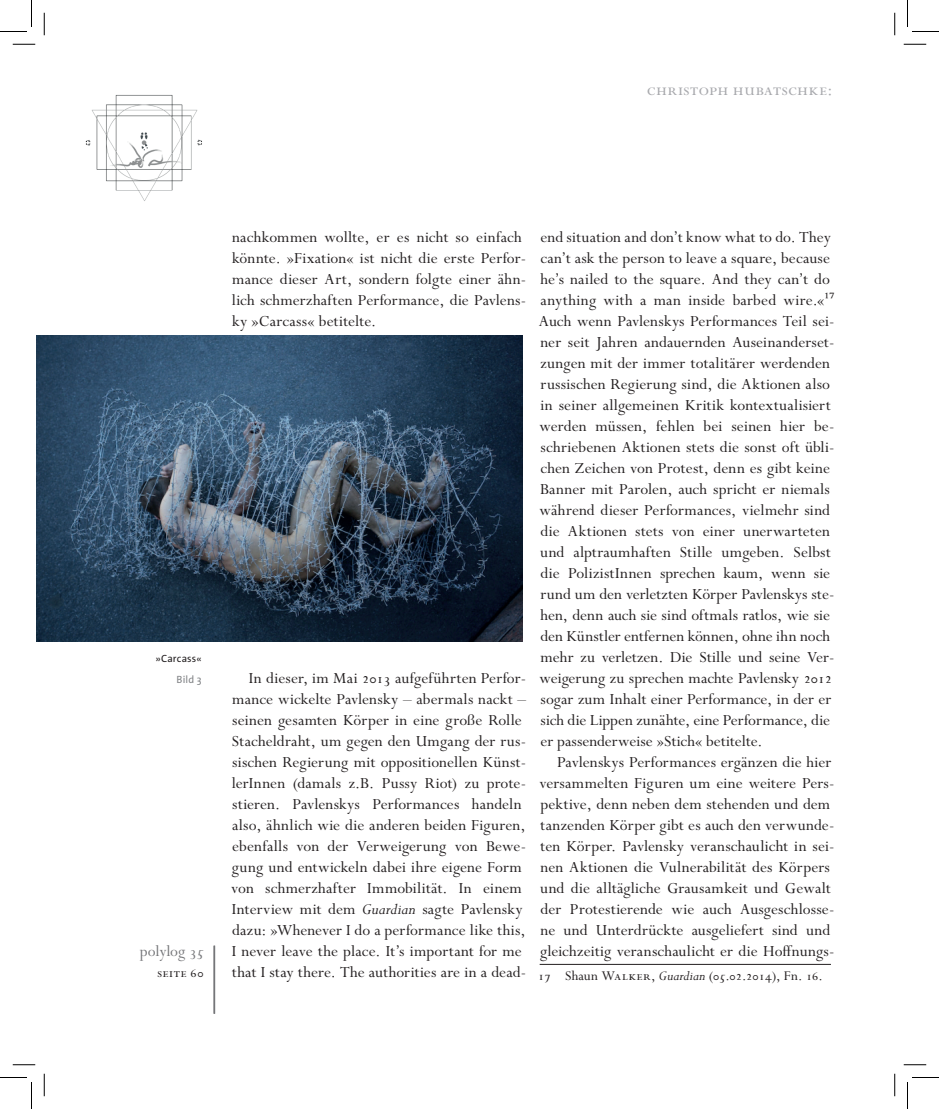
<style>
.page{position:relative;width:939px;height:1109px;background:#fff}
.page>*{position:absolute;margin:0;border:0;box-sizing:border-box;transform-origin:0 0}
.t1{font:19.5px "Perpetua Diakrit";letter-spacing:.015em;color:#a8a9ad}
.t2{font:17.25px/21px "Perpetua Diakrit";letter-spacing:.005em;color:#231f20}
.t3{font:17.25px "Perpetua Diakrit";color:#757679}
.t4{font:15px "Perpetua Diakrit";letter-spacing:.02em;color:#231f20}
.t5{font:10.5px "The Sans 5";letter-spacing:.015em;color:#231f20}
.t6{font:10.5px "The Sans 5";color:#808285}
.s1{font-style:italic}
.s2{font-size:18px}
</style>
<div class="page">
<hr style="left:214px;top:946px;width:1px;height:68px;background:#757679">
<img style="left:85px;top:95px;width:117px;height:106px">
<hr style="left:540px;top:964px;width:291px;height:1px;background:#231f20">
<img style="left:36px;top:336px;width:486px;height:306px">
<svg style="left:13px;top:44px;width:22px;height:1px"></svg>
<svg style="left:904px;top:44px;width:22px;height:1px"></svg>
<svg style="left:13px;top:1064px;width:22px;height:1px"></svg>
<svg style="left:904px;top:1064px;width:22px;height:1px"></svg>
<svg style="left:44px;top:13px;width:1px;height:22px"></svg>
<svg style="left:44px;top:1074px;width:1px;height:22px"></svg>
<svg style="left:894px;top:13px;width:1px;height:22px"></svg>
<svg style="left:894px;top:1074px;width:1px;height:22px"></svg>
<svg style="left:0;top:0;width:32px;height:32px"></svg>
<svg style="left:0;top:1077px;width:32px;height:32px"></svg>
<svg style="left:907px;top:0;width:32px;height:32px"></svg>
<svg style="left:907px;top:1077px;width:32px;height:32px"></svg>
<p class="t1" style="left:647px;top:79px;width:187px">christoph hubatschke:</p>
<p class="t5" style="left:155px;top:650px;width:48px">»Carcass«</p>
<p class="t6" style="left:177px;top:671px;width:27px">Bild 3</p>
<p class="t3" style="left:140px;top:942px;width:66px">polylog 35</p>
<p class="t4" style="left:158px;top:965px;width:48px">Seite 60</p>
<p class="t2" style="left:232px;top:227px;width:296px">nachkommen wollte, er es nicht so einfach könnte. »Fixation« ist nicht die erste Perfor&shy;mance dieser Art, sondern folgte einer ähn&shy;lich schmerzhaften Performance, die Pavlens&shy;ky »Carcass« betitelte.</p>
<p class="t2" style="left:231px;top:668px;width:297px;text-indent:18px">In dieser, im Mai 2013 aufgeführten Perfor&shy;mance wickelte Pavlensky – abermals nackt – seinen gesamten Körper in eine große Rolle Stacheldraht, um gegen den Umgang der rus&shy;sischen Regierung mit oppositionellen Künst&shy;lerInnen (damals z.B. Pussy Riot) zu prote&shy;stieren. Pavlenskys Performances handeln also, ähnlich wie die anderen beiden Figuren, ebenfalls von der Verweigerung von Bewe&shy;gung und entwickeln dabei ihre eigene Form von schmerzhafter Immobilität. In einem Interview mit dem <span class="s1">Guardian</span> sagte Pavlensky dazu: »Whenever I do a performance like this, I never leave the place. It’s important for me that I stay there. The authorities are in a dead-</p>
<p class="t2" style="left:539px;top:227px;width:297px">end situation and don’t know what to do. They can’t ask the person to leave a square, because he’s nailed to the square. And they can’t do anything with a man inside barbed wire.«<span class="s2">17<br></span>Auch wenn Pavlenskys Performances Teil sei&shy;ner seit Jahren andauernden Auseinanderset&shy;zungen mit der immer totalitärer werdenden russischen Regierung sind, die Aktionen also in seiner allgemeinen Kritik kontextualisiert werden müssen, fehlen bei seinen hier be&shy;schriebenen Aktionen stets die sonst oft übli&shy;chen Zeichen von Protest, denn es gibt keine Banner mit Parolen, auch spricht er niemals während dieser Performances, vielmehr sind die Aktionen stets von einer unerwarteten und alptraumhaften Stille umgeben. Selbst die PolizistInnen sprechen kaum, wenn sie rund um den verletzten Körper Pavlenskys ste&shy;hen, denn auch sie sind oftmals ratlos, wie sie den Künstler entfernen können, ohne ihn noch mehr zu verletzen. Die Stille und seine Ver&shy;weigerung zu sprechen machte Pavlensky 2012 sogar zum Inhalt einer Performance, in der er sich die Lippen zunähte, eine Performance, die er passenderweise »Stich« betitelte.</p>
<p class="t2" style="left:539px;top:752px;width:297px;text-indent:18px">Pavlenskys Performances ergänzen die hier versammelten Figuren um eine weitere Pers&shy;pektive, denn neben dem stehenden und dem tanzenden Körper gibt es auch den verwunde&shy;ten Körper. Pavlensky veranschaulicht in sei&shy;nen Aktionen die Vulnerabilität des Körpers und die alltägliche Grausamkeit und Gewalt der Protestierende wie auch Ausgeschlosse&shy;ne und Unterdrückte ausgeliefert sind und gleichzeitig veranschaulicht er die Hoffnungs-</p>
<p class="t4" style="left:538px;top:967px;width:286px">17 Shaun Walker, <span class="s1">Guardian</span> (05.02.2014), Fn. 16.</p>
</div>
